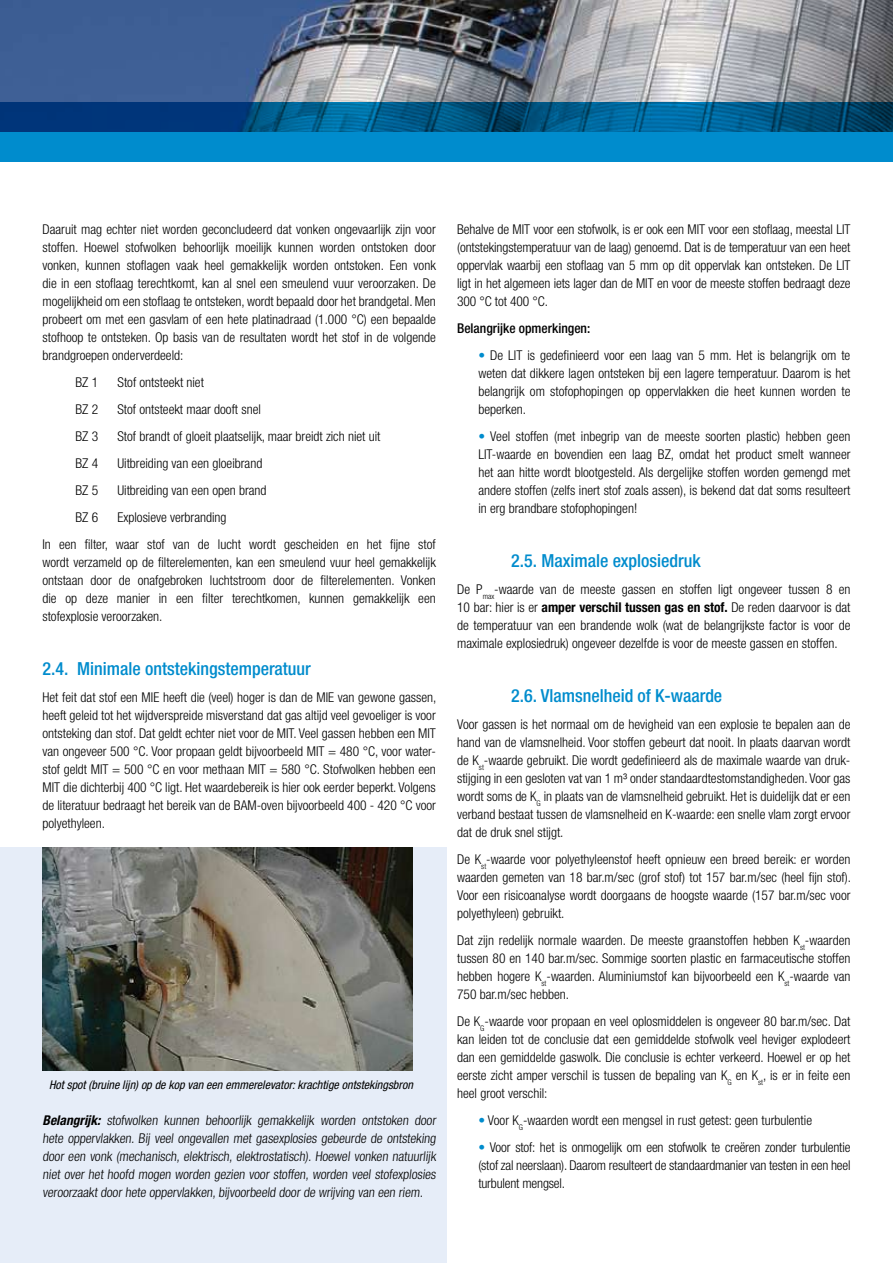
<style>
.page{position:relative;width:893px;height:1263px;background:#fff}
.page>*{position:absolute;margin:0;border:0;box-sizing:border-box;transform-origin:0 0}
.t1{font:500 condensed 18px "Helvetica Neue LT Std";color:#008ccd}
.t2{font:300 condensed 13.5px/18px "Helvetica Neue LT Std";color:#000;text-align:justify}
.t3{font:500 condensed 13.5px "Helvetica Neue LT Std";color:#000}
.t4{font:italic condensed 12px "Helvetica Neue LT Std";color:#000}
.s1{font-weight:700;font-style:italic}
.s2{color:#008ccd}
.s3{font-weight:700}
</style>
<div class="page">
<div style="left:0;top:848px;width:446px;height:415px;background:#e6edf8"></div>
<img style="left:0;top:0;width:893px;height:102px">
<svg style="left:0;top:102px;width:893px;height:60px;background:#006da8"></svg>
<img style="left:43px;top:848px;width:369px;height:222px">
<p class="t2" style="left:43px;top:220px;width:395px">Daaruit mag echter niet worden geconcludeerd dat vonken ongevaarlijk zijn voor stoffen. Hoewel stofwolken behoorlijk moeilijk kunnen worden ontstoken door vonken, kunnen stoflagen vaak heel gemakkelijk worden ontstoken. Een vonk die in een stoflaag terechtkomt, kan al snel een smeulend vuur veroorzaken. De mogelijkheid om een stoflaag te ontsteken, wordt bepaald door het brandgetal. Men probeert om met een gasvlam of een hete platinadraad (1.000 °C) een bepaalde stofhoop te ontsteken. Op basis van de resultaten wordt het stof in de volgende brandgroepen onderverdeeld:</p>
<p class="t2" style="left:76px;top:373px;width:24px">BZ 1</p>
<p class="t2" style="left:118px;top:373px;width:88px">Stof ontsteekt niet</p>
<p class="t2" style="left:76px;top:400px;width:24px">BZ 2</p>
<p class="t2" style="left:117px;top:400px;width:145px">Stof ontsteekt maar dooft snel</p>
<p class="t2" style="left:75px;top:427px;width:24px">BZ 3</p>
<p class="t2" style="left:117px;top:427px;width:264px">Stof brandt of gloeit plaatselijk, maar breidt zich niet uit</p>
<p class="t2" style="left:75px;top:454px;width:24px">BZ 4</p>
<p class="t2" style="left:117px;top:454px;width:146px">Uitbreiding van een gloeibrand</p>
<p class="t2" style="left:75px;top:481px;width:24px">BZ 5</p>
<p class="t2" style="left:117px;top:481px;width:151px">Uitbreiding van een open brand</p>
<p class="t2" style="left:75px;top:508px;width:24px">BZ 6</p>
<p class="t2" style="left:42px;top:504px;width:395px;line-height:27px;text-indent:75px">Explosieve verbranding<br>In een filter, waar stof van de lucht wordt gescheiden en het fijne stof</p>
<p class="t2" style="left:42px;top:553px;width:395px">wordt verzameld op de filterelementen, kan een smeulend vuur heel gemakkelijk ontstaan door de onafgebroken luchtstroom door de filterelementen. Vonken die op deze manier in een filter terechtkomen, kunnen gemakkelijk een stofexplosie veroorzaken.</p>
<h1 class="t1" style="left:43px;top:658px;width:270px">2.4. Minimale ontstekingstemperatuur</h1>
<p class="t2" style="left:43px;top:688px;width:395px">Het feit dat stof een MIE heeft die (veel) hoger is dan de MIE van gewone gassen, heeft geleid tot het wijdverspreide misverstand dat gas altijd veel gevoeliger is voor ontsteking dan stof. Dat geldt echter niet voor de MIT. Veel gassen hebben een MIT van ongeveer 500 °C. Voor propaan geldt bijvoorbeeld MIT = 480 °C, voor water&shy;stof geldt MIT = 500 °C en voor methaan MIT = 580 °C. Stofwolken hebben een MIT die dichterbij 400 °C ligt. Het waardebereik is hier ook eerder beperkt. Volgens de literatuur bedraagt het bereik van de BAM-oven bijvoorbeeld 400 - 420 °C voor polyethyleen.</p>
<p class="t4" style="left:49px;top:1078px;width:365px">Hot spot (bruine lijn) op de kop van een emmerelevator: krachtige ontstekingsbron</p>
<p class="t2" style="left:43px;top:1111px;width:397px"><span class="s1">Belangrijk:</span> stofwolken kunnen behoorlijk gemakkelijk worden ontstoken door hete oppervlakken. Bij veel ongevallen met gasexplosies gebeurde de ontsteking door een vonk (mechanisch, elektrisch, elektrostatisch). Hoewel vonken natuurlijk niet over het hoofd mogen worden gezien voor stoffen, worden veel stofexplosies veroorzaakt door hete oppervlakken, bijvoorbeeld door de wrijving van een riem.</p>
<p class="t2" style="left:457px;top:220px;width:395px">Behalve de MIT voor een stofwolk, is er ook een MIT voor een stoflaag, meestal LIT (ontstekingstemperatuur van de laag) genoemd. Dat is de temperatuur van een heet oppervlak waarbij een stoflaag van 5 mm op dit oppervlak kan ontsteken. De LIT ligt in het algemeen iets lager dan de MIT en voor de meeste stoffen bedraagt deze 300 °C tot 400 °C.</p>
<p class="t3" style="left:457px;top:320px;width:135px">Belangrijke opmerkingen:</p>
<p class="t2" style="left:478px;top:346px;width:374px"><span class="s2">•</span> De LIT is gedefinieerd voor een laag van 5 mm. Het is belangrijk om te weten dat dikkere lagen ontsteken bij een lagere temperatuur. Daarom is het belangrijk om stofophopingen op oppervlakken die heet kunnen worden te beperken.</p>
<p class="t2" style="left:478px;top:427px;width:374px"><span class="s2">•</span> Veel stoffen (met inbegrip van de meeste soorten plastic) hebben geen LIT-waarde en bovendien een laag BZ, omdat het product smelt wanneer het aan hitte wordt blootgesteld. Als dergelijke stoffen worden gemengd met andere stoffen (zelfs inert stof zoals assen), is bekend dat dat soms resulteert in erg brandbare stofophopingen!</p>
<h1 class="t1" style="left:511px;top:550px;width:191px">2.5. Maximale explosiedruk</h1>
<p class="t2" style="left:457px;top:580px;width:395px">De P<sub>max</sub>-waarde van de meeste gassen en stoffen ligt ongeveer tussen 8 en 10 bar: hier is er <span class="s3">amper verschil tussen gas en stof.</span> De reden daarvoor is dat de temperatuur van een brandende wolk (wat de belangrijkste factor is voor de maximale explosiedruk) ongeveer dezelfde is voor de meeste gassen en stoffen.</p>
<h1 class="t1" style="left:511px;top:685px;width:213px">2.6. Vlamsnelheid of K-waarde</h1>
<p class="t2" style="left:457px;top:715px;width:395px">Voor gassen is het normaal om de hevigheid van een explosie te bepalen aan de hand van de vlamsnelheid. Voor stoffen gebeurt dat nooit. In plaats daarvan wordt de K<sub>st</sub>-waarde gebruikt. Die wordt gedefinieerd als de maximale waarde van druk&shy;stijging in een gesloten vat van 1 m³ onder standaardtestomstandigheden. Voor gas wordt soms de K<sub>G</sub> in plaats van de vlamsnelheid gebruikt. Het is duidelijk dat er een verband bestaat tussen de vlamsnelheid en K-waarde: een snelle vlam zorgt ervoor dat de druk snel stijgt.</p>
<p class="t2" style="left:457px;top:850px;width:395px">De K<sub>st</sub>-waarde voor polyethyleenstof heeft opnieuw een breed bereik: er worden waarden gemeten van 18 bar.m/sec (grof stof) tot 157 bar.m/sec (heel fijn stof).<br>Voor een risicoanalyse wordt doorgaans de hoogste waarde (157 bar.m/sec voor polyethyleen) gebruikt.</p>
<p class="t2" style="left:457px;top:931px;width:395px">Dat zijn redelijk normale waarden. De meeste graanstoffen hebben K<sub>st</sub>-waarden tussen 80 en 140 bar.m/sec. Sommige soorten plastic en farmaceutische stoffen hebben hogere K<sub>st</sub>-waarden. Aluminiumstof kan bijvoorbeeld een K<sub>st</sub>-waarde van 750 bar.m/sec hebben.</p>
<p class="t2" style="left:457px;top:1012px;width:395px">De K<sub>G</sub>-waarde voor propaan en veel oplosmiddelen is ongeveer 80 bar.m/sec. Dat kan leiden tot de conclusie dat een gemiddelde stofwolk veel heviger explodeert dan een gemiddelde gaswolk. Die conclusie is echter verkeerd. Hoewel er op het eerste zicht amper verschil is tussen de bepaling van K<sub>G</sub> en K<sub>st</sub>, is er in feite een heel groot verschil:</p>
<p class="t2" style="left:478px;top:1111px;width:335px"><span class="s2">•</span> Voor K<sub>G</sub>-waarden wordt een mengsel in rust getest: geen turbulentie</p>
<p class="t2" style="left:478px;top:1138px;width:374px"><span class="s2">•</span> Voor stof: het is onmogelijk om een stofwolk te creëren zonder turbulentie (stof zal neerslaan). Daarom resulteert de standaardmanier van testen in een heel turbulent mengsel.</p>
</div>
